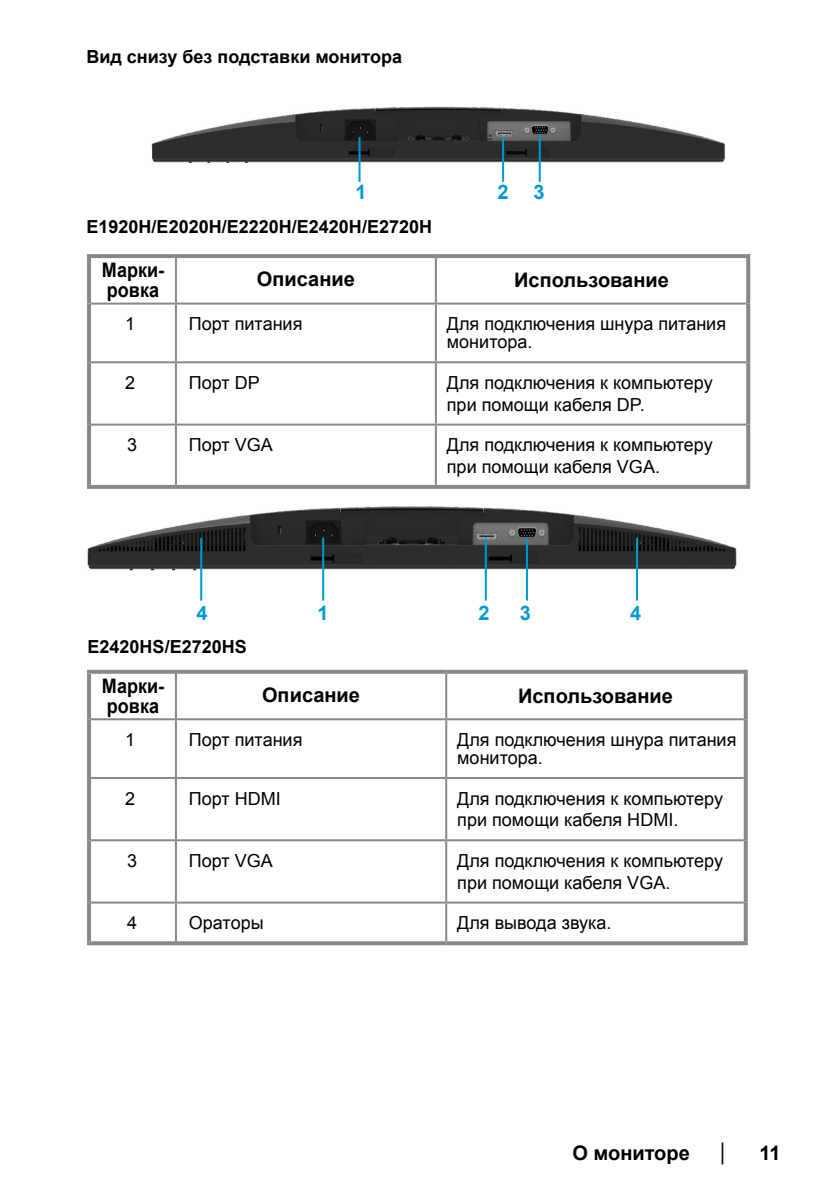
<style>
.page{position:relative;width:840px;height:1191px;background:#fff}
.page>*{position:absolute;margin:0;border:0;box-sizing:border-box;transform-origin:0 0}
.t1{font:700 20px "Arial";color:#000}
.t2{font:700 20px/20px "Arial";color:#000;scale:.9 1}
.t3{font:700 20px "Arial";color:#0098d9}
.t4{font:18px/21.6px "Arial";color:#000}
.t5{font:700 18px "Arial";color:#000}
</style>
<div class="page">
<img style="left:151px;top:106px;width:575px;height:66px">
<hr style="left:358px;top:137px;width:2px;height:45px;background:#0098d9">
<hr style="left:538px;top:134px;width:2px;height:48px;background:#0098d9">
<hr style="left:502px;top:137px;width:2px;height:45px;background:#0098d9">
<img style="left:87px;top:506px;width:650px;height:72px">
<hr style="left:322px;top:538px;width:2px;height:62px;background:#0098d9">
<hr style="left:525px;top:538px;width:2px;height:62px;background:#0098d9">
<hr style="left:635px;top:538px;width:2px;height:62px;background:#0098d9">
<hr style="left:200px;top:538px;width:2px;height:62px;background:#0098d9">
<hr style="left:484px;top:538px;width:2px;height:62px;background:#0098d9">
<svg style="left:91px;top:258px;width:654px;height:227px"></svg>
<hr style="left:87px;top:254px;width:89px;height:4px;background:#888">
<hr style="left:87px;top:258px;width:4px;height:45px;background:#888">
<hr style="left:176px;top:254px;width:259px;height:4px;background:#888">
<hr style="left:435px;top:254px;width:314px;height:4px;background:#888">
<svg style="left:745px;top:258px;width:4px;height:45px"></svg>
<hr style="left:87px;top:303px;width:4px;height:59px;background:#888">
<svg style="left:745px;top:303px;width:4px;height:59px"></svg>
<hr style="left:87px;top:362px;width:4px;height:62px;background:#888">
<svg style="left:745px;top:362px;width:4px;height:62px"></svg>
<hr style="left:87px;top:424px;width:4px;height:61px;background:#888">
<svg style="left:745px;top:424px;width:4px;height:61px"></svg>
<hr style="left:87px;top:485px;width:89px;height:4px;background:#888">
<hr style="left:176px;top:485px;width:259px;height:4px;background:#888">
<hr style="left:435px;top:485px;width:314px;height:4px;background:#888">
<hr style="left:175px;top:258px;width:2px;height:44px;background:#888">
<hr style="left:434px;top:258px;width:2px;height:44px;background:#888">
<hr style="left:91px;top:302px;width:85px;height:2px;background:#888">
<hr style="left:176px;top:302px;width:259px;height:2px;background:#888">
<hr style="left:175px;top:304px;width:2px;height:57px;background:#888">
<hr style="left:435px;top:302px;width:310px;height:2px;background:#888">
<hr style="left:434px;top:304px;width:2px;height:57px;background:#888">
<hr style="left:91px;top:361px;width:85px;height:2px;background:#888">
<hr style="left:176px;top:361px;width:259px;height:2px;background:#888">
<hr style="left:175px;top:363px;width:2px;height:60px;background:#888">
<hr style="left:435px;top:361px;width:310px;height:2px;background:#888">
<hr style="left:434px;top:363px;width:2px;height:60px;background:#888">
<hr style="left:91px;top:423px;width:85px;height:2px;background:#888">
<hr style="left:176px;top:423px;width:259px;height:2px;background:#888">
<hr style="left:175px;top:425px;width:2px;height:60px;background:#888">
<hr style="left:435px;top:423px;width:310px;height:2px;background:#888">
<hr style="left:434px;top:425px;width:2px;height:60px;background:#888">
<svg style="left:91px;top:674px;width:652px;height:267px"></svg>
<svg style="left:87px;top:670px;width:89px;height:4px"></svg>
<hr style="left:87px;top:674px;width:4px;height:45px;background:#888">
<svg style="left:176px;top:670px;width:270px;height:4px"></svg>
<svg style="left:446px;top:670px;width:301px;height:4px"></svg>
<svg style="left:743px;top:674px;width:4px;height:45px"></svg>
<hr style="left:87px;top:719px;width:4px;height:59px;background:#888">
<svg style="left:743px;top:719px;width:4px;height:59px"></svg>
<hr style="left:87px;top:778px;width:4px;height:62px;background:#888">
<svg style="left:743px;top:778px;width:4px;height:62px"></svg>
<hr style="left:87px;top:840px;width:4px;height:62px;background:#888">
<svg style="left:743px;top:840px;width:4px;height:62px"></svg>
<hr style="left:87px;top:902px;width:4px;height:39px;background:#888">
<svg style="left:743px;top:902px;width:4px;height:39px"></svg>
<svg style="left:87px;top:941px;width:89px;height:4px"></svg>
<svg style="left:176px;top:941px;width:270px;height:4px"></svg>
<svg style="left:446px;top:941px;width:301px;height:4px"></svg>
<hr style="left:175px;top:674px;width:2px;height:44px;background:#888">
<hr style="left:445px;top:674px;width:2px;height:44px;background:#888">
<hr style="left:91px;top:718px;width:85px;height:2px;background:#888">
<hr style="left:176px;top:718px;width:270px;height:2px;background:#888">
<hr style="left:175px;top:720px;width:2px;height:57px;background:#888">
<hr style="left:446px;top:718px;width:297px;height:2px;background:#888">
<hr style="left:445px;top:720px;width:2px;height:57px;background:#888">
<hr style="left:91px;top:777px;width:85px;height:2px;background:#888">
<hr style="left:176px;top:777px;width:270px;height:2px;background:#888">
<hr style="left:175px;top:779px;width:2px;height:60px;background:#888">
<hr style="left:446px;top:777px;width:297px;height:2px;background:#888">
<hr style="left:445px;top:779px;width:2px;height:60px;background:#888">
<hr style="left:91px;top:839px;width:85px;height:2px;background:#888">
<hr style="left:176px;top:839px;width:270px;height:2px;background:#888">
<hr style="left:175px;top:841px;width:2px;height:60px;background:#888">
<hr style="left:446px;top:839px;width:297px;height:2px;background:#888">
<hr style="left:445px;top:841px;width:2px;height:60px;background:#888">
<hr style="left:91px;top:901px;width:85px;height:2px;background:#888">
<hr style="left:176px;top:901px;width:270px;height:2px;background:#888">
<hr style="left:175px;top:903px;width:2px;height:38px;background:#888">
<hr style="left:446px;top:901px;width:297px;height:2px;background:#888">
<hr style="left:445px;top:903px;width:2px;height:38px;background:#888">
<p class="t5" style="left:86px;top:44px;width:317px">Вид снизу без подставки монитора</p>
<p class="t3" style="left:355px;top:178px;width:13px">1</p>
<p class="t3" style="left:533px;top:178px;width:13px">3</p>
<p class="t3" style="left:497px;top:178px;width:13px">2</p>
<p class="t5" style="left:86px;top:214px;width:347px">E1920H/E2020H/E2220H/E2420H/E2720H</p>
<p class="t2" style="left:102px;top:260px;width:71px">Марки&shy;ровка</p>
<p class="t1" style="left:257px;top:265px;width:99px">Описание</p>
<p class="t1" style="left:514px;top:266px;width:156px">Использование</p>
<p class="t4" style="left:125px;top:313px;width:12px">1</p>
<p class="t4" style="left:189px;top:313px;width:115px">Порт питания</p>
<p class="t4" style="left:446px;top:315px;width:280px;line-height:18px">Для подключения шнура питания монитора.</p>
<p class="t4" style="left:125px;top:372px;width:12px">2</p>
<p class="t4" style="left:189px;top:372px;width:72px">Порт DP</p>
<p class="t4" style="left:446px;top:372px;width:267px">Для подключения к компьютеру при помощи кабеля DP.</p>
<p class="t4" style="left:127px;top:434px;width:12px">3</p>
<p class="t4" style="left:189px;top:434px;width:85px">Порт VGA</p>
<p class="t4" style="left:446px;top:434px;width:267px">Для подключения к компьютеру при помощи кабеля VGA.</p>
<p class="t3" style="left:196px;top:599px;width:13px">4</p>
<p class="t3" style="left:317px;top:599px;width:13px">1</p>
<p class="t3" style="left:478px;top:599px;width:13px">2</p>
<p class="t3" style="left:519px;top:599px;width:13px">3</p>
<p class="t3" style="left:630px;top:599px;width:13px">4</p>
<p class="t5" style="left:87px;top:634px;width:161px">E2420HS/E2720HS</p>
<p class="t2" style="left:102px;top:676px;width:71px">Марки&shy;ровка</p>
<p class="t1" style="left:262px;top:680px;width:99px">Описание</p>
<p class="t1" style="left:518px;top:681px;width:156px">Использование</p>
<p class="t4" style="left:125px;top:729px;width:12px">1</p>
<p class="t4" style="left:189px;top:729px;width:115px">Порт питания</p>
<p class="t4" style="left:457px;top:731px;width:280px;line-height:18px">Для подключения шнура питания монитора.</p>
<p class="t4" style="left:125px;top:788px;width:12px">2</p>
<p class="t4" style="left:189px;top:788px;width:93px">Порт HDMI</p>
<p class="t4" style="left:457px;top:788px;width:267px">Для подключения к компьютеру при помощи кабеля HDMI.</p>
<p class="t4" style="left:127px;top:850px;width:12px">3</p>
<p class="t4" style="left:189px;top:850px;width:85px">Порт VGA</p>
<p class="t4" style="left:457px;top:850px;width:267px">Для подключения к компьютеру при помощи кабеля VGA.</p>
<p class="t4" style="left:127px;top:912px;width:12px">4</p>
<p class="t4" style="left:189px;top:912px;width:76px">Ораторы</p>
<p class="t4" style="left:457px;top:912px;width:156px">Для вывода звука.</p>
<p class="t1" style="left:572px;top:1138px;width:119px">О мониторе</p>
<p class="t4" style="left:717px;top:1141px;width:13px">│</p>
<p class="t1" style="left:759px;top:1138px;width:23px">11</p>
</div>
